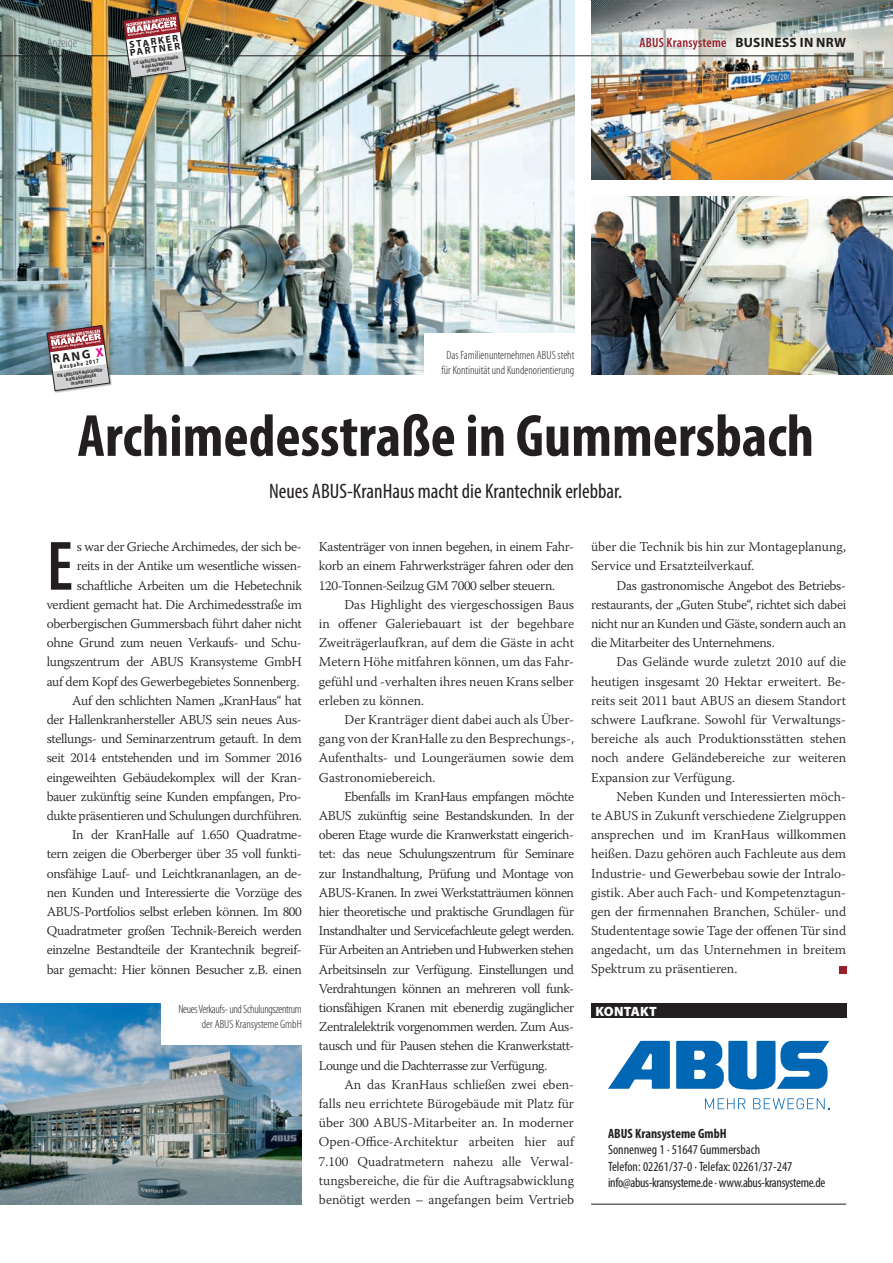
<style>
.page{position:relative;width:893px;height:1263px;background:#fff}
.page>*{position:absolute;margin:0;border:0;box-sizing:border-box;transform-origin:0 0}
.t1{font:600 condensed 70.5px "Myriad Pro";color:#231f20}
.t2{font:700 condensed 60px "Myriad Pro";color:#231f20}
.t3{font:condensed 21px "Myriad Pro";color:#231f20}
.t4{font:300 13.5px/19.2px "Warnock Pro";letter-spacing:-.025em;color:#231f20;text-align:justify}
.t5{font:condensed 13.5px/16.2px "Myriad Pro";color:#231f20}
.t6{font:300 13.5px/19.2px "Warnock Pro";color:#231f20}
.t7{font:600 condensed 13.5px "Myriad Pro";letter-spacing:.02em;color:#981e29}
.t8{font:700 condensed 13.5px "Myriad Pro";color:#231f20}
.t9{font:900 13.5px "Myriad Pro";letter-spacing:.02em;color:#fff}
.t10{font:300 condensed 13.5px "Myriad Pro";color:#6c6d70}
.t11{font:700 12.45px "Myriad Pro";color:#231f20}
.t12{font:300 condensed 12px/15px "Myriad Pro";color:#231f20;text-align:center}
.t13{font:300 condensed 12px/15px "Myriad Pro";letter-spacing:-.025em;color:#231f20;text-align:right}
.t14{font:700 9.9px/7.9px "Myriad Pro";color:#231f20}
.t15{font:700 condensed 6.3px "Myriad Pro";color:#231f20}
.t16{font:700 condensed 4.8px/4.8px "Myriad Pro";color:#231f20;text-align:center}
.s1{color:#ed028c}
.s2{font-weight:700;font-stretch:normal;color:#231f20}
</style>
<div class="page">
<img style="left:591px;top:0;width:302px;height:179px">
<img style="left:0;top:0;width:574px;height:374px">
<hr style="left:0;top:55px;width:846px;height:1px;background:#231f20">
<div style="left:631px;top:28px;width:224px;height:30px;background:#fff;opacity:.75"></div>
<hr style="left:591px;top:1204px;width:255px;height:1px;background:#231f20">
<div style="left:591px;top:1003px;width:255px;height:15px;background:#231f20"></div>
<div style="left:122px;top:12px;width:66px;height:68px;background:#231f20;opacity:.4"></div>
<svg style="left:123px;top:13px;width:63px;height:65px"></svg>
<div style="left:46px;top:325px;width:66px;height:68px;background:#231f20;opacity:.4"></div>
<svg style="left:47px;top:325px;width:63px;height:66px"></svg>
<div style="left:39px;top:30px;width:47px;height:28px;background:#fff;opacity:.75"></div>
<img style="left:0;top:1003px;width:302px;height:201px">
<div style="left:839px;top:966px;width:7px;height:8px;background:#981e29"></div>
<img style="left:591px;top:196px;width:302px;height:178px">
<div style="left:424px;top:334px;width:153px;height:43px;background:#fff"></div>
<div style="left:162px;top:1002px;width:143px;height:43px;background:#fff"></div>
<svg style="left:608px;top:1041px;width:62px;height:48px"></svg>
<svg style="left:676px;top:1041px;width:153px;height:49px"></svg>
<svg style="left:705px;top:1098px;width:40px;height:11px"></svg>
<svg style="left:753px;top:1098px;width:76px;height:11px"></svg>
<p class="t10" style="left:47px;top:34px;width:32px">Anzeige</p>
<p class="t14" style="left:128px;top:41px;width:52px;rotate:-8deg">STARKER<br>PARTNER</p>
<p class="t16" style="left:133px;top:61px;width:48px;rotate:-8deg">DIE GRÖSSTEN MASCHINEN-&amp; ANLAGENBAUER<br>IN NRW 2017</p>
<p class="t11" style="left:52px;top:351px;width:53px;rotate:-8deg">RANG <span class="s1">X</span></p>
<p class="t15" style="left:59px;top:363px;width:41px;rotate:-8deg">Ausgabe 2017</p>
<p class="t16" style="left:57px;top:373px;width:48px;rotate:-8deg">DIE GRÖSSTEN MASCHINEN-&amp; ANLAGENBAUER<br>IN NRW 2017</p>
<p class="t7" style="left:639px;top:34px;width:208px">ABUS Kransysteme <span class="s2">BUSINESS IN NRW</span></p>
<p class="t12" style="left:441px;top:348px;width:134px">Das Familienunternehmen ABUS steht für Kontinuität und Kundenorientierung</p>
<h2 class="t2" style="left:78px;top:398px;width:738px">Archimedesstraße in Gummersbach</h2>
<h3 class="t3" style="left:269px;top:478px;width:355px">Neues ABUS-KranHaus macht die Krantechnik erlebbar.</h3>
<p class="t4" style="left:47px;top:537px;width:257px;text-align:right">s war der Grieche Archimedes, der sich be-<br>reits in der Antike um wesentliche wissen&shy;schaftliche Arbeiten um die Hebetechnik verdient gemacht hat. Die Archimedesstraße im oberbergischen Gummersbach führt daher nicht ohne Grund zum neuen Verkaufs- und Schu&shy;lungszentrum der ABUS Kransysteme GmbH auf dem Kopf des Gewerbegebietes Sonnenberg.<br>Auf den schlichten Namen „KranHaus“ hat<br>der Hallenkranhersteller ABUS sein neues Aus&shy;stellungs- und Seminarzentrum getauft. In dem seit 2014 entstehenden und im Sommer 2016 eingeweihten Gebäudekomplex will der Kran&shy;bauer zukünftig seine Kunden empfangen, Pro&shy;dukte präsentieren und Schulungen durchführen.<br>In der KranHalle auf 1.650 Quadratme-<br>tern zeigen die Oberberger über 35 voll funkti&shy;onsfähige Lauf- und Leichtkrananlagen, an de&shy;nen Kunden und Interessierte die Vorzüge des ABUS-Portfolios selbst erleben können. Im 800<br>Quadratmeter großen Technik-Bereich werden einzelne Bestandteile der Krantechnik begreif&shy;bar gemacht: Hier können Besucher z.B. einen</p>
<h1 class="t1" style="left:47px;top:523px;width:28px">E</h1>
<p class="t13" style="left:178px;top:1001px;width:125px">Neues Verkaufs- und Schulungszentrum der ABUS Kransysteme GmbH</p>
<p class="t4" style="left:319px;top:537px;width:257px">Kastenträger von innen begehen, in einem Fahr&shy;korb an einem Fahrwerksträger fahren oder den 120-Tonnen-Seilzug GM 7000 selber steuern.</p>
<p class="t4" style="left:319px;top:595px;width:257px;text-indent:26px">Das Highlight des viergeschossigen Baus in offener Galeriebauart ist der begehbare Zweiträgerlaufkran, auf dem die Gäste in acht Metern Höhe mitfahren können, um das Fahr&shy;gefühl und -verhalten ihres neuen Krans selber erleben zu können.</p>
<p class="t4" style="left:319px;top:710px;width:257px;text-indent:26px">Der Kranträger dient dabei auch als Über&shy;gang von der KranHalle zu den Besprechungs-, Aufenthalts- und Loungeräumen sowie dem Gastronomiebereich.</p>
<p class="t4" style="left:319px;top:787px;width:257px;text-indent:26px">Ebenfalls im KranHaus empfangen möchte ABUS zukünftig seine Bestandskunden. In der oberen Etage wurde die Kranwerkstatt eingerich&shy;tet: das neue Schulungszentrum für Seminare zur Instandhaltung, Prüfung und Montage von ABUS-Kranen. In zwei Werkstatträumen können hier theoretische und praktische Grundlagen für Instandhalter und Servicefachleute gelegt werden.<br>Für Arbeiten an Antrieben und Hubwerken stehen Arbeitsinseln zur Verfügung. Einstellungen und Verdrahtungen können an mehreren voll funk&shy;tionsfähigen Kranen mit ebenerdig zugänglicher Zentralelektrik vorgenommen werden. Zum Aus&shy;tausch und für Pausen stehen die Kranwerkstatt-Lounge und die Dachterrasse zur Verfügung.</p>
<p class="t4" style="left:319px;top:1074px;width:257px;text-indent:26px">An das KranHaus schließen zwei eben&shy;falls neu errichtete Bürogebäude mit Platz für über 300 ABUS-Mitarbeiter an. In moderner Open-Office-Architektur arbeiten hier auf 7.100 Quadratmetern nahezu alle Verwal&shy;tungsbereiche, die für die Auftragsabwicklung benötigt werden – angefangen beim Vertrieb</p>
<p class="t6" style="left:591px;top:537px;width:257px">über die Technik bis hin zur Montageplanung,<br>Service und Ersatzteilverkauf.</p>
<p class="t4" style="left:591px;top:575px;width:257px;text-indent:26px">Das gastronomische Angebot des Betriebs&shy;restaurants, der „Guten Stube“, richtet sich dabei nicht nur an Kunden und Gäste, sondern auch an die Mitarbeiter des Unternehmens.</p>
<p class="t4" style="left:591px;top:652px;width:257px;text-indent:26px">Das Gelände wurde zuletzt 2010 auf die heutigen insgesamt 20 Hektar erweitert. Be&shy;reits seit 2011 baut ABUS an diesem Standort schwere Laufkrane. Sowohl für Verwaltungs&shy;bereiche als auch Produktionsstätten stehen noch andere Geländebereiche zur weiteren Expansion zur Verfügung.</p>
<p class="t4" style="left:591px;top:786px;width:257px;text-indent:26px">Neben Kunden und Interessierten möch&shy;te ABUS in Zukunft verschiedene Zielgruppen ansprechen und im KranHaus willkommen heißen. Dazu gehören auch Fachleute aus dem Industrie- und Gewerbebau sowie der Intralo&shy;gistik. Aber auch Fach- und Kompetenztagun&shy;gen der firmennahen Branchen, Schüler- und Studententage sowie Tage der offenen Tür sind angedacht, um das Unternehmen in breitem Spektrum zu präsentieren.</p>
<p class="t9" style="left:595px;top:1002px;width:63px">KONTAKT</p>
<p class="t8" style="left:608px;top:1125px;width:120px">ABUS Kransysteme GmbH</p>
<p class="t5" style="left:608px;top:1142px;width:219px">Sonnenweg 1 · 51647 Gummersbach<br>Telefon: 02261/37-0 · Telefax: 02261/37-247 info@abus-kransysteme.de · www.abus-kransysteme.de</p>
</div>
